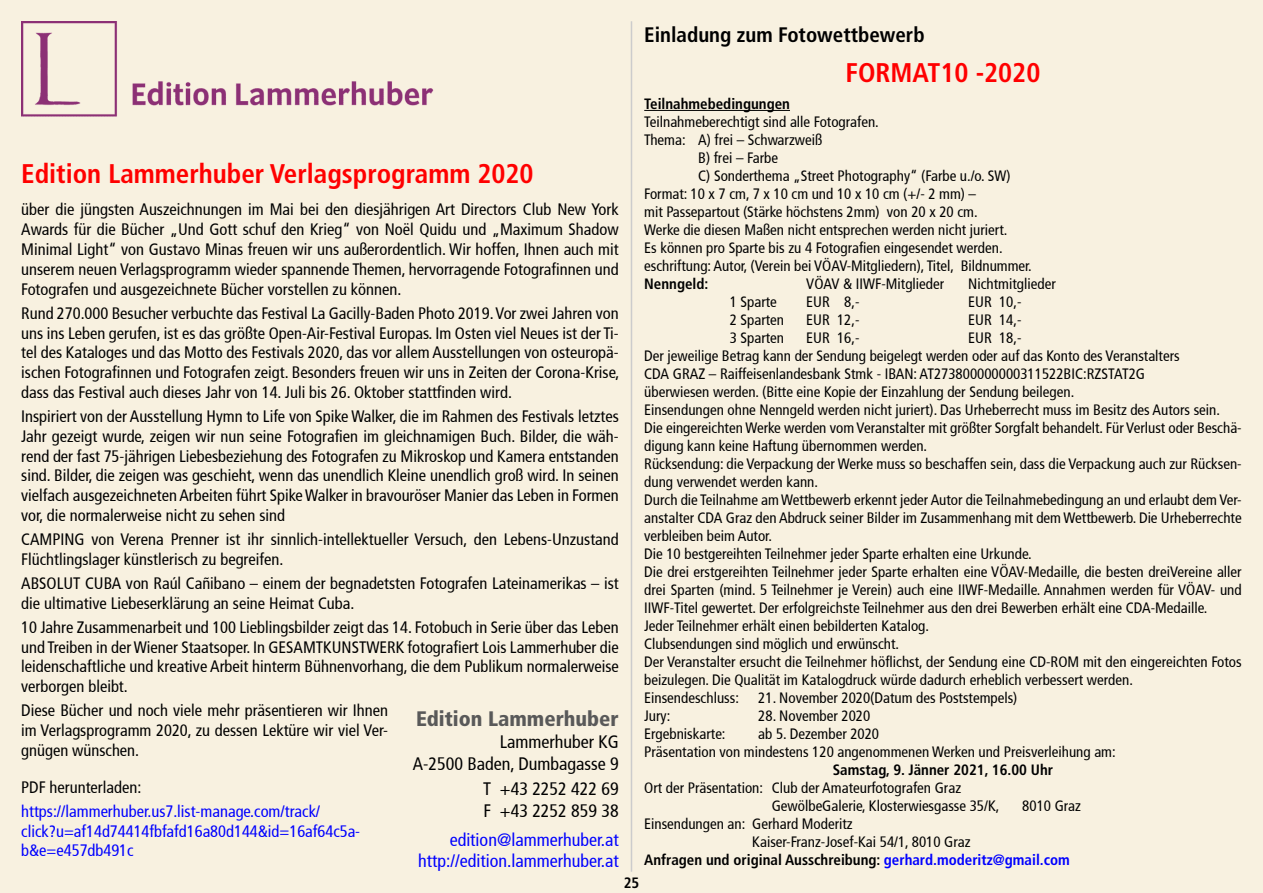
<style>
.page{position:relative;width:1263px;height:893px;background:#f8f1e0}
.page>*{position:absolute;margin:0;border:0;box-sizing:border-box;transform-origin:0 0}
.t1{font:700 condensed 27px "Frutiger";color:#f00}
.t2{font:700 condensed 21px "Frutiger";color:#000}
.t3{font:900 condensed 21px "Frutiger";color:#595959}
.t4{font:condensed 18px/21.6px "Frutiger";color:#000;text-align:right}
.t5{font:condensed 18px/21.6px "Frutiger";color:#00f;text-align:right}
.t6{font:condensed 16.5px/19.8px "Frutiger";color:#000;text-align:justify}
.t7{font:condensed 16.5px/19.8px "Frutiger";color:#00f}
.t8{font:condensed 15px/18px "Frutiger";color:#000}
.t9{font:700 condensed 15px "Frutiger";color:#000}
.s1{color:#00f}
</style>
<div class="page">
<hr style="left:631px;top:21px;width:1px;height:851px;background:#ccc">
<hr style="left:644px;top:110px;width:146px;height:1px;background:#000">
<img style="left:21px;top:21px;width:413px;height:96px">
<h1 class="t1" style="left:21px;top:158px;width:514px">Edition Lammerhuber Verlagsprogramm 2020</h1>
<p class="t6" style="left:21px;top:200px;width:599px">über die jüngsten Auszeichnungen im Mai bei den diesjährigen Art Directors Club New York Awards für die Bücher „Und Gott schuf den Krieg“ von Noël Quidu und „Maximum Shadow Minimal Light“ von Gustavo Minas freuen wir uns außerordentlich. Wir hoffen, Ihnen auch mit unserem neuen Verlagsprogramm wieder spannende Themen, hervorragende Fotografinnen und Fotografen und ausgezeichnete Bücher vorstellen zu können.</p>
<p class="t6" style="left:21px;top:303px;width:600px">Rund 270.000 Besucher verbuchte das Festival La Gacilly-Baden Photo 2019. Vor zwei Jahren von uns ins Leben gerufen, ist es das größte Open-Air-Festival Europas. Im Osten viel Neues ist der Ti&shy;tel des Kataloges und das Motto des Festivals 2020, das vor allem Ausstellungen von osteuropä&shy;ischen Fotografinnen und Fotografen zeigt. Besonders freuen wir uns in Zeiten der Corona-Krise, dass das Festival auch dieses Jahr von 14. Juli bis 26. Oktober stattfinden wird.</p>
<p class="t6" style="left:21px;top:406px;width:599px">Inspiriert von der Ausstellung Hymn to Life von Spike Walker, die im Rahmen des Festivals letztes Jahr gezeigt wurde, zeigen wir nun seine Fotografien im gleichnamigen Buch. Bilder, die wäh&shy;rend der fast 75-jährigen Liebesbeziehung des Fotografen zu Mikroskop und Kamera entstanden sind. Bilder, die zeigen was geschieht, wenn das unendlich Kleine unendlich groß wird. In seinen vielfach ausgezeichneten Arbeiten führt Spike Walker in bravouröser Manier das Leben in Formen vor, die normalerweise nicht zu sehen sind</p>
<p class="t6" style="left:21px;top:530px;width:599px">CAMPING von Verena Prenner ist ihr sinnlich-intellektueller Versuch, den Lebens-Unzustand<br>Flüchtlingslager künstlerisch zu begreifen.</p>
<p class="t6" style="left:21px;top:573px;width:599px">ABSOLUT CUBA von Raúl Cañibano – einem der begnadetsten Fotografen Lateinamerikas – ist die ultimative Liebeserklärung an seine Heimat Cuba.</p>
<p class="t6" style="left:21px;top:617px;width:599px">10 Jahre Zusammenarbeit und 100 Lieblingsbilder zeigt das 14. Fotobuch in Serie über das Leben und Treiben in der Wiener Staatsoper. In GESAMTKUNSTWERK fotografiert Lois Lammerhuber die leidenschaftliche und kreative Arbeit hinterm Bühnenvorhang, die dem Publikum normalerweise verborgen bleibt.</p>
<p class="t6" style="left:21px;top:701px;width:368px">Diese Bücher und noch viele mehr präsentieren wir Ihnen im Verlagsprogramm 2020, zu dessen Lektüre wir viel Ver&shy;gnügen wünschen.</p>
<p class="t6" style="left:21px;top:777px;width:122px">PDF herunterladen:</p>
<p class="t7" style="left:21px;top:801px;width:340px">https://lammerhuber.us7.list-manage.com/track/ click?u=af14d74414fbfafd16a80d144&amp;id=16af64c5a&shy;b&amp;e=e457db491c</p>
<h2 class="t3" style="left:416px;top:706px;width:204px">Edition Lammerhuber</h2>
<p class="t4" style="left:413px;top:731px;width:207px">Lammerhuber KG<br>A-2500 Baden, Dumbagasse 9</p>
<p class="t4" style="left:483px;top:778px;width:137px;text-align:left">T +43 2252 422 69<br>F +43 2252 859 38</p>
<p class="t5" style="left:418px;top:829px;width:202px">edition@lammerhuber.at http://edition.lammerhuber.at</p>
<h2 class="t2" style="left:644px;top:22px;width:282px">Einladung zum Fotowettbewerb</h2>
<h1 class="t1" style="left:845px;top:57px;width:196px">FORMAT10 -2020</h1>
<p class="t9" style="left:644px;top:95px;width:147px">Teilnahmebedingungen</p>
<p class="t8" style="left:644px;top:113px;width:236px">Teilnahmeberechtigt sind alle Fotografen.</p>
<p class="t8" style="left:644px;top:131px;width:180px">Thema: A) frei – Schwarzweiß</p>
<p class="t8" style="left:698px;top:149px;width:81px">B) frei – Farbe</p>
<p class="t8" style="left:698px;top:167px;width:314px">C) Sonderthema „Street Photography“ (Farbe u./o. SW)</p>
<p class="t8" style="left:644px;top:185px;width:333px">Format: 10 x 7 cm, 7 x 10 cm und 10 x 10 cm (+/- 2 mm) –</p>
<p class="t8" style="left:644px;top:203px;width:335px">mit Passepartout (Stärke höchstens 2mm) von 20 x 20 cm.</p>
<p class="t8" style="left:644px;top:221px;width:365px">Werke die diesen Maßen nicht entsprechen werden nicht juriert.</p>
<p class="t8" style="left:644px;top:239px;width:360px">Es können pro Sparte bis zu 4 Fotografien eingesendet werden.</p>
<p class="t8" style="left:644px;top:257px;width:389px">eschriftung: Autor, (Verein bei VÖAV-Mitgliedern), Titel, Bildnummer.</p>
<p class="t9" style="left:644px;top:275px;width:66px">Nenngeld:</p>
<p class="t8" style="left:806px;top:275px;width:139px">VÖAV &amp; IIWF-Mitglieder</p>
<p class="t8" style="left:968px;top:275px;width:89px">Nichtmitglieder</p>
<p class="t8" style="left:730px;top:293px;width:49px">1 Sparte</p>
<p class="t8" style="left:806px;top:293px;width:55px">EUR 8,-</p>
<p class="t8" style="left:968px;top:293px;width:55px">EUR 10,-</p>
<p class="t8" style="left:730px;top:311px;width:56px">2 Sparten</p>
<p class="t8" style="left:806px;top:311px;width:55px">EUR 12,-</p>
<p class="t8" style="left:968px;top:311px;width:55px">EUR 14,-</p>
<p class="t8" style="left:730px;top:329px;width:56px">3 Sparten</p>
<p class="t8" style="left:806px;top:329px;width:55px">EUR 16,-</p>
<p class="t8" style="left:644px;top:329px;width:599px;text-indent:324px">EUR 18,-<br>Der jeweilige Betrag kann der Sendung beigelegt werden oder auf das Konto des Veranstalters<br>CDA GRAZ – Raiffeisenlandesbank Stmk - IBAN: AT273800000000311522BIC:RZSTAT2G<br>überwiesen werden. (Bitte eine Kopie der Einzahlung der Sendung beilegen.<br>Einsendungen ohne Nenngeld werden nicht juriert). Das Urheberrecht muss im Besitz des Autors sein.<br>Die eingereichten Werke werden vom Veranstalter mit größter Sorgfalt behandelt. Für Verlust oder Beschä&shy;digung kann keine Haftung übernommen werden.<br>Rücksendung: die Verpackung der Werke muss so beschaffen sein, dass die Verpackung auch zur Rücksen&shy;dung verwendet werden kann.<br>Durch die Teilnahme am Wettbewerb erkennt jeder Autor die Teilnahmebedingung an und erlaubt dem Ver&shy;anstalter CDA Graz den Abdruck seiner Bilder im Zusammenhang mit dem Wettbewerb. Die Urheberrechte verbleiben beim Autor.<br>Die 10 bestgereihten Teilnehmer jeder Sparte erhalten eine Urkunde.<br>Die drei erstgereihten Teilnehmer jeder Sparte erhalten eine VÖAV-Medaille, die besten dreiVereine aller drei Sparten (mind. 5 Teilnehmer je Verein) auch eine IIWF-Medaille. Annahmen werden für VÖAV- und IIWF-Titel gewertet. Der erfolgreichste Teilnehmer aus den drei Bewerben erhält eine CDA-Medaille.<br>Jeder Teilnehmer erhält einen bebilderten Katalog.<br>Clubsendungen sind möglich und erwünscht.<br>Der Veranstalter ersucht die Teilnehmer höflichst, der Sendung eine CD-ROM mit den eingereichten Fotos beizulegen. Die Qualität im Katalogdruck würde dadurch erheblich verbessert werden.<br>Einsendeschluss:</p>
<p class="t8" style="left:758px;top:689px;width:261px">21. November 2020(Datum des Poststempels)</p>
<p class="t8" style="left:644px;top:707px;width:28px">Jury:</p>
<p class="t8" style="left:758px;top:707px;width:114px">28. November 2020</p>
<p class="t8" style="left:644px;top:725px;width:83px">Ergebniskarte:</p>
<p class="t8" style="left:644px;top:725px;width:473px;text-indent:114px">ab 5. Dezember 2020<br>Präsentation von mindestens 120 angenommenen Werken und Preisverleihung am:</p>
<p class="t9" style="left:833px;top:761px;width:222px">Samstag, 9. Jänner 2021, 16.00 Uhr</p>
<p class="t8" style="left:772px;top:779px;width:229px;text-indent:-128px">Ort der Präsentation: Club der Amateurfotografen Graz<br>GewölbeGalerie, Klosterwiesgasse 35/K,</p>
<p class="t8" style="left:1022px;top:797px;width:60px">8010 Graz</p>
<p class="t8" style="left:644px;top:815px;width:210px">Einsendungen an: Gerhard Moderitz</p>
<p class="t8" style="left:752px;top:833px;width:220px">Kaiser-Franz-Josef-Kai 54/1, 8010 Graz</p>
<p class="t9" style="left:644px;top:851px;width:427px">Anfragen und original Ausschreibung: <span class="s1">gerhard.moderitz@gmail.com</span></p>
<p class="t9" style="left:624px;top:874px;width:17px">25</p>
</div>
